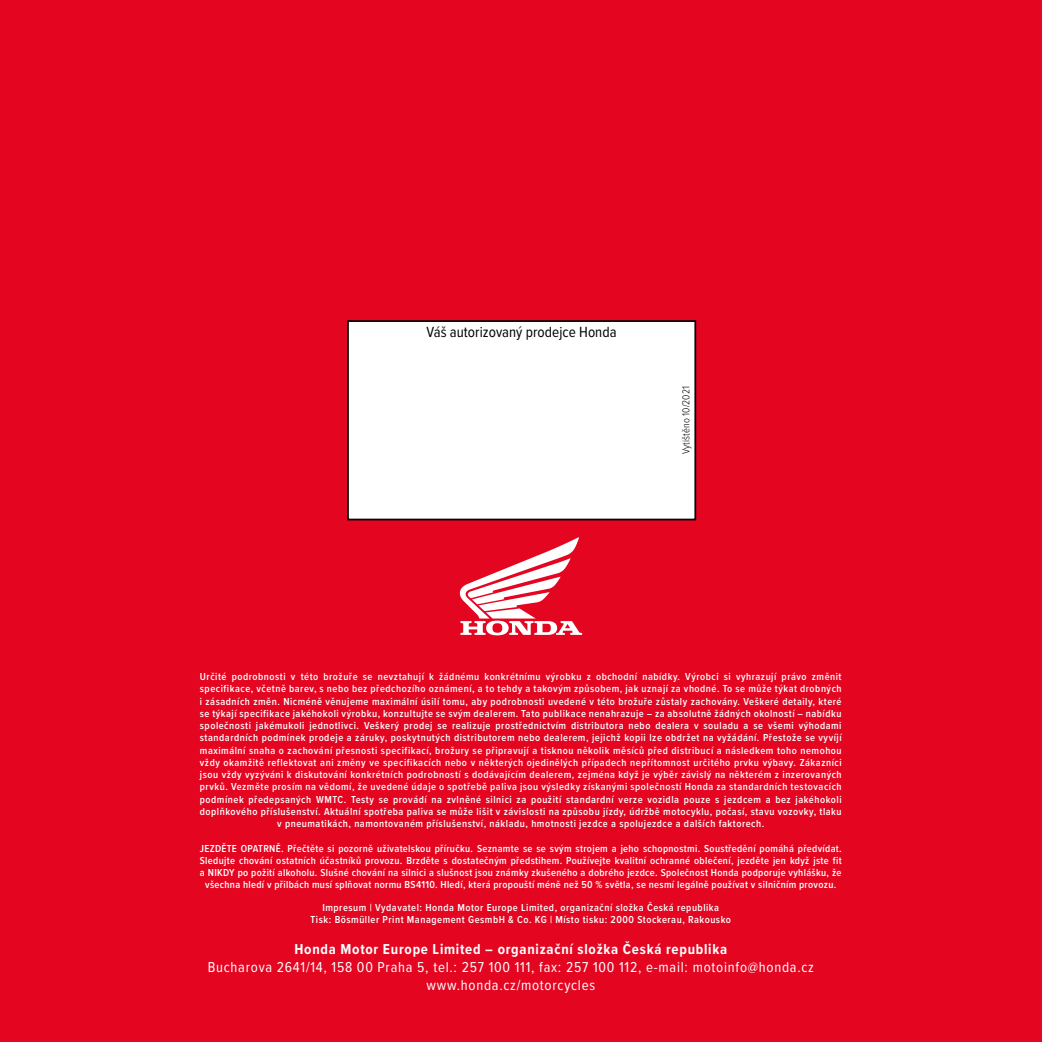
<style>
.page{position:relative;width:1042px;height:1042px;background:#e40521}
.page>*{position:absolute;margin:0;border:0;box-sizing:border-box;transform-origin:0 0}
.t1{font:15.22px "Proxima Nova Cond";color:#000}
.t2{font:14.88px/18.4px "Proxima Nova Cond";letter-spacing:.05em;color:#fff;text-align:center}
.t3{font:700 14.88px "Proxima Nova Cond";letter-spacing:.05em;color:#fff}
.t4{font:600 10.5px/12.2px "Proxima Nova Cond";letter-spacing:.05em;color:#fff;text-align:center}
.t5{font:600 10.5px/12.2px "Proxima Nova Cond";letter-spacing:.03em;color:#fff;text-align:center}
.t6{font:300 condensed 10.5px "Proxima Nova";letter-spacing:.01em;color:#000}
</style>
<div class="page">
<svg style="left:460px;top:537px;width:122px;height:98px"></svg>
<div style="left:348px;top:321px;width:347px;height:198px;background:#fff"></div>
<div style="left:347px;top:320px;width:349px;height:200px;border:2px solid #000"></div>
<h1 class="t1" style="left:426px;top:321px;width:191px">Váš autorizovaný prodejce Honda</h1>
<p class="t6" style="left:680px;top:454px;width:69px;rotate:-90deg">Vytištěno 10/2021</p>
<p class="t4" style="left:200px;top:670px;width:643px">Určité podrobnosti v této brožuře se nevztahují k žádnému konkrétnímu výrobku z obchodní nabídky. Výrobci si vyhrazují právo změnit specifikace, včetně barev, s nebo bez předchozího oznámení, a to tehdy a takovým způsobem, jak uznají za vhodné. To se může týkat drobných i zásadních změn. Nicméně věnujeme maximální úsilí tomu, aby podrobnosti uvedené v této brožuře zůstaly zachovány. Veškeré detaily, které se týkají specifikace jakéhokoli výrobku, konzultujte se svým dealerem. Tato publikace nenahrazuje – za absolutně žádných okolností – nabídku společnosti jakémukoli jednotlivci. Veškerý prodej se realizuje prostřednictvím distributora nebo dealera v souladu a se všemi výhodami standardních podmínek prodeje a záruky, poskytnutých distributorem nebo dealerem, jejichž kopii lze obdržet na vyžádání. Přestože se vyvíjí maximální snaha o zachování přesnosti specifikací, brožury se připravují a tisknou několik měsíců před distribucí a následkem toho nemohou vždy okamžitě reflektovat ani změny ve specifikacích nebo v některých ojedinělých případech nepřítomnost určitého prvku výbavy. Zákazníci jsou vždy vyzýváni k diskutování konkrétních podrobností s dodávajícím dealerem, zejména když je výběr závislý na některém z inzerovaných prvků. Vezměte prosím na vědomí, že uvedené údaje o spotřebě paliva jsou výsledky získanými společností Honda za standardních testovacích podmínek předepsaných WMTC. Testy se provádí na zvlněné silnici za použití standardní verze vozidla pouze s jezdcem a bez jakéhokoli doplňkového příslušenství. Aktuální spotřeba paliva se může lišit v závislosti na způsobu jízdy, údržbě motocyklu, počasí, stavu vozovky, tlaku v pneumatikách, namontovaném příslušenství, nákladu, hmotnosti jezdce a spolujezdce a dalších faktorech.</p>
<p class="t5" style="left:200px;top:842px;width:643px">JEZDĚTE OPATRNĚ. Přečtěte si pozorně uživatelskou příručku. Seznamte se se svým strojem a jeho schopnostmi. Soustředění pomáhá předvídat.<br>Sledujte chování ostatních účastníků provozu. Brzděte s dostatečným předstihem. Používejte kvalitní ochranné oblečení, jezděte jen když jste fit a NIKDY po požití alkoholu. Slušné chování na silnici a slušnost jsou známky zkušeného a dobrého jezdce. Společnost Honda podporuje vyhlášku, že všechna hledí v přilbách musí splňovat normu BS4110. Hledí, která propouští méně než 50 % světla, se nesmí legálně používat v silničním provozu.</p>
<p class="t4" style="left:311px;top:901px;width:422px">Impresum | Vydavatel: Honda Motor Europe Limited, organizační složka Česká republika<br>Tisk: Bösmüller Print Management GesmbH &amp; Co. KG | Místo tisku: 2000 Stockerau, Rakousko</p>
<h2 class="t3" style="left:294px;top:937px;width:434px">Honda Motor Europe Limited – organizační složka Česká republika</h2>
<h2 class="t2" style="left:208px;top:957px;width:608px">Bucharova 2641/14, 158 00 Praha 5, tel.: 257 100 111, fax: 257 100 112, e-mail: motoinfo@honda.cz www.honda.cz/motorcycles</h2>
</div>
